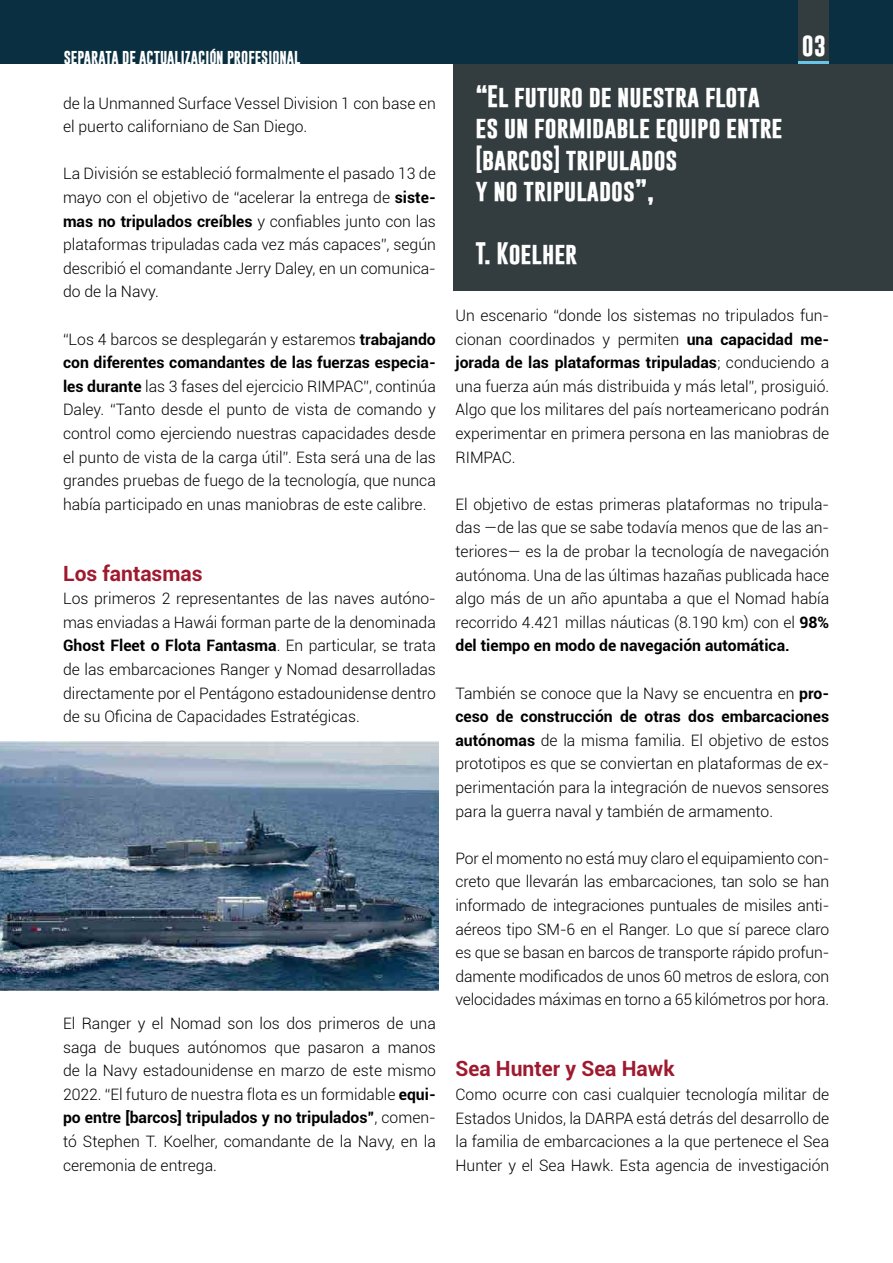
<style>
.page{position:relative;width:893px;height:1263px;background:#fff}
.page>*{position:absolute;margin:0;border:0;box-sizing:border-box;transform-origin:0 0}
.t1{font:700 22.5px/31.5px "Gobold";color:#fff}
.t2{font:700 21px "Roboto";color:#9e1a2f}
.t3{font:700 21px "Gobold";color:#fff;scale:1.06 1}
.t4{font:300 15.75px/23.5px "Roboto";color:#000;text-align:justify}
.t5{font:700 13.5px "Gobold";color:#fff}
.s1{font-weight:700}
</style>
<div class="page">
<div style="left:454px;top:61px;width:439px;height:230px;background:#333d3f"></div>
<div style="left:0;top:0;width:893px;height:64px;background:#092f40"></div>
<div style="left:798px;top:0;width:31px;height:64px;background:#333d3f"></div>
<hr style="left:798px;top:61px;width:31px;height:3px;background:#67c6e7">
<img style="left:0;top:742px;width:438px;height:248px">
<p class="t5" style="left:64px;top:49px;width:238px">SEPARATA DE ACTUALIZACIÓN PROFESIONAL</p>
<p class="t4" style="left:63px;top:91px;width:374px">de la Unmanned Surface Vessel Division 1 con base en el puerto californiano de San Diego.</p>
<p class="t4" style="left:63px;top:162px;width:374px">La División se estableció formalmente el pasado 13 de mayo con el objetivo de “acelerar la entrega de <span class="s1">siste&shy;mas no tripulados creíbles</span> y confiables junto con las plataformas tripuladas cada vez más capaces”, según describió el comandante Jerry Daley, en un comunica&shy;do de la Navy.</p>
<p class="t4" style="left:63px;top:327px;width:374px">“Los 4 barcos se desplegarán y estaremos <span class="s1">trabajando con diferentes comandantes de las fuerzas especia&shy;les durante</span> las 3 fases del ejercicio RIMPAC”, continúa Daley. “Tanto desde el punto de vista de comando y control como ejerciendo nuestras capacidades desde el punto de vista de la carga útil”. Esta será una de las grandes pruebas de fuego de la tecnología, que nunca había participado en unas maniobras de este calibre.</p>
<h2 class="t2" style="left:63px;top:558px;width:141px">Los fantasmas</h2>
<p class="t4" style="left:63px;top:586px;width:374px">Los primeros 2 representantes de las naves autóno&shy;mas enviadas a Hawái forman parte de la denominada <span class="s1">Ghost Fleet o Flota Fantasma</span>. En particular, se trata de las embarcaciones Ranger y Nomad desarrolladas directamente por el Pentágono estadounidense dentro de su Oficina de Capacidades Estratégicas.</p>
<p class="t4" style="left:63px;top:1011px;width:374px">El Ranger y el Nomad son los dos primeros de una saga de buques autónomos que pasaron a manos de la Navy estadounidense en marzo de este mismo 2022. “El futuro de nuestra flota es un formidable <span class="s1">equi&shy;po entre [barcos] tripulados y no tripulados”</span>, comen&shy;tó Stephen T. Koelher, comandante de la Navy, en la ceremonia de entrega.</p>
<h1 class="t1" style="left:476px;top:80px;width:308px">“El futuro de nuestra flota es un formidable equipo entre [barcos] tripulados<br>y no tripulados”,</h1>
<h1 class="t1" style="left:476px;top:238px;width:103px">T. Koelher</h1>
<h2 class="t3" style="left:802px;top:32px;width:24px">03</h2>
<p class="t4" style="left:455px;top:303px;width:375px">Un escenario “donde los sistemas no tripulados fun&shy;cionan coordinados y permiten <span class="s1">una capacidad me&shy;jorada de las plataformas tripuladas</span>; conduciendo a una fuerza aún más distribuida y más letal”, prosiguió.<br>Algo que los militares del país norteamericano podrán experimentar en primera persona en las maniobras de RIMPAC.</p>
<p class="t4" style="left:455px;top:492px;width:375px">El objetivo de estas primeras plataformas no tripula&shy;das —de las que se sabe todavía menos que de las an&shy;teriores— es la de probar la tecnología de navegación autónoma. Una de las últimas hazañas publicada hace algo más de un año apuntaba a que el Nomad había recorrido 4.421 millas náuticas (8.190 km) con el <span class="s1">98% del tiempo en modo de navegación automática.</span></p>
<p class="t4" style="left:455px;top:681px;width:375px">También se conoce que la Navy se encuentra en <span class="s1">pro&shy;ceso de construcción de otras dos embarcaciones autónomas</span> de la misma familia. El objetivo de estos prototipos es que se conviertan en plataformas de ex&shy;perimentación para la integración de nuevos sensores para la guerra naval y también de armamento.</p>
<p class="t4" style="left:455px;top:846px;width:375px">Por el momento no está muy claro el equipamiento con&shy;creto que llevarán las embarcaciones, tan solo se han informado de integraciones puntuales de misiles anti&shy;aéreos tipo SM-6 en el Ranger. Lo que sí parece claro es que se basan en barcos de transporte rápido profun&shy;damente modificados de unos 60 metros de eslora, con velocidades máximas en torno a 65 kilómetros por hora.</p>
<h2 class="t2" style="left:455px;top:1054px;width:221px">Sea Hunter y Sea Hawk</h2>
<p class="t4" style="left:455px;top:1082px;width:375px">Como ocurre con casi cualquier tecnología militar de Estados Unidos, la DARPA está detrás del desarrollo de la familia de embarcaciones a la que pertenece el Sea Hunter y el Sea Hawk. Esta agencia de investigación</p>
</div>
